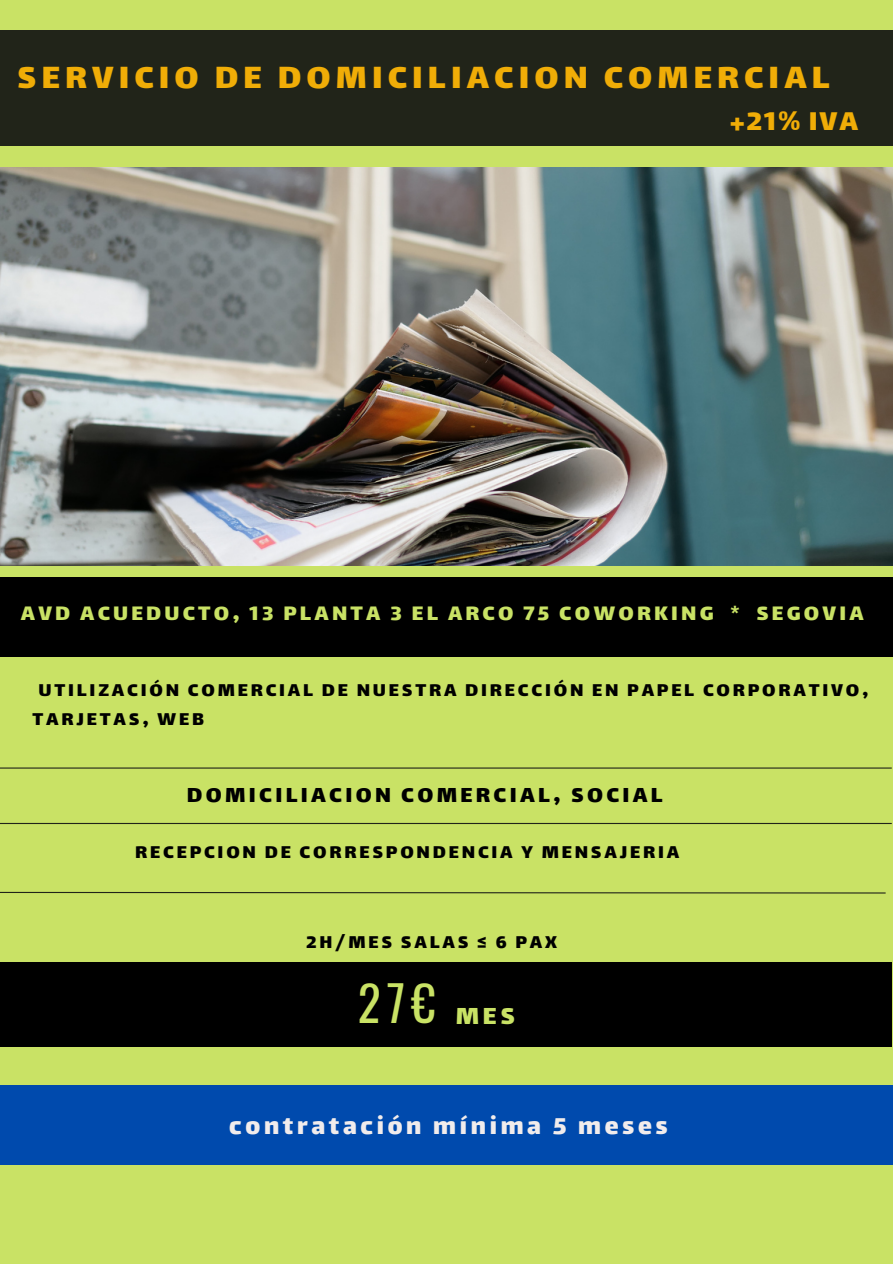
<style>
.page{position:relative;width:893px;height:1264px;background:#fff}
.page>*{position:absolute;margin:0;border:0;box-sizing:border-box;transform-origin:0 0}
.t1{font:48px "Oswald";color:#c9e265}
.t2{font:37.65px "Lalezar";letter-spacing:.135em;color:#f0ad07}
.t3{font:31.5px "Lalezar";color:#f0ad07}
.t4{font:28.5px "Lalezar";color:#c9e265}
.t5{font:28.05px "Lalezar";letter-spacing:.13em;color:#f1ecec}
.t6{font:24.9px "Lalezar";letter-spacing:.13em;color:#000}
.t7{font:24px "Lalezar";letter-spacing:.13em;color:#c9e265}
.t8{font:21px/29.2px "Lalezar";letter-spacing:.13em;color:#000}
</style>
<div class="page">
<div style="left:0;top:0;width:892px;height:1263px;background:#c9e265"></div>
<div style="left:0;top:30px;width:892px;height:115px;background:#212419"></div>
<div style="left:0;top:577px;width:892px;height:79px;background:#000"></div>
<svg style="left:0;top:891px;width:886px;height:3px"></svg>
<hr style="left:0;top:767px;width:891px;height:1px;background:#212419">
<hr style="left:0;top:823px;width:891px;height:1px;background:#212419">
<div style="left:0;top:962px;width:891px;height:84px;background:#000"></div>
<div style="left:0;top:1085px;width:892px;height:79px;background:#004aad"></div>
<img style="left:0;top:167px;width:892px;height:399px">
<p class="t2" style="left:17px;top:53px;width:814px">SERVICIO DE DOMICILIACION COMERCIAL</p>
<p class="t3" style="left:730px;top:100px;width:130px">+21% IVA</p>
<p class="t7" style="left:21px;top:598px;width:844px">AVD ACUEDUCTO, 13 PLANTA 3 EL ARCO 75 COWORKING * SEGOVIA</p>
<p class="t8" style="left:33px;top:673px;width:837px">UTILIZACIÓN COMERCIAL DE NUESTRA DIRECCIÓN EN PAPEL CORPORATIVO,<br>TARJETAS, WEB</p>
<p class="t6" style="left:187px;top:778px;width:477px">DOMICILIACION COMERCIAL, SOCIAL</p>
<p class="t8" style="left:135px;top:836px;width:545px">RECEPCION DE CORRESPONDENCIA Y MENSAJERIA</p>
<p class="t8" style="left:306px;top:925px;width:252px">2H/MES SALAS ≤ 6 PAX</p>
<p class="t1" style="left:357px;top:965px;width:79px">27€</p>
<p class="t4" style="left:455px;top:997px;width:61px">MES</p>
<p class="t5" style="left:229px;top:1108px;width:440px">contratación mínima 5 meses</p>
</div>
